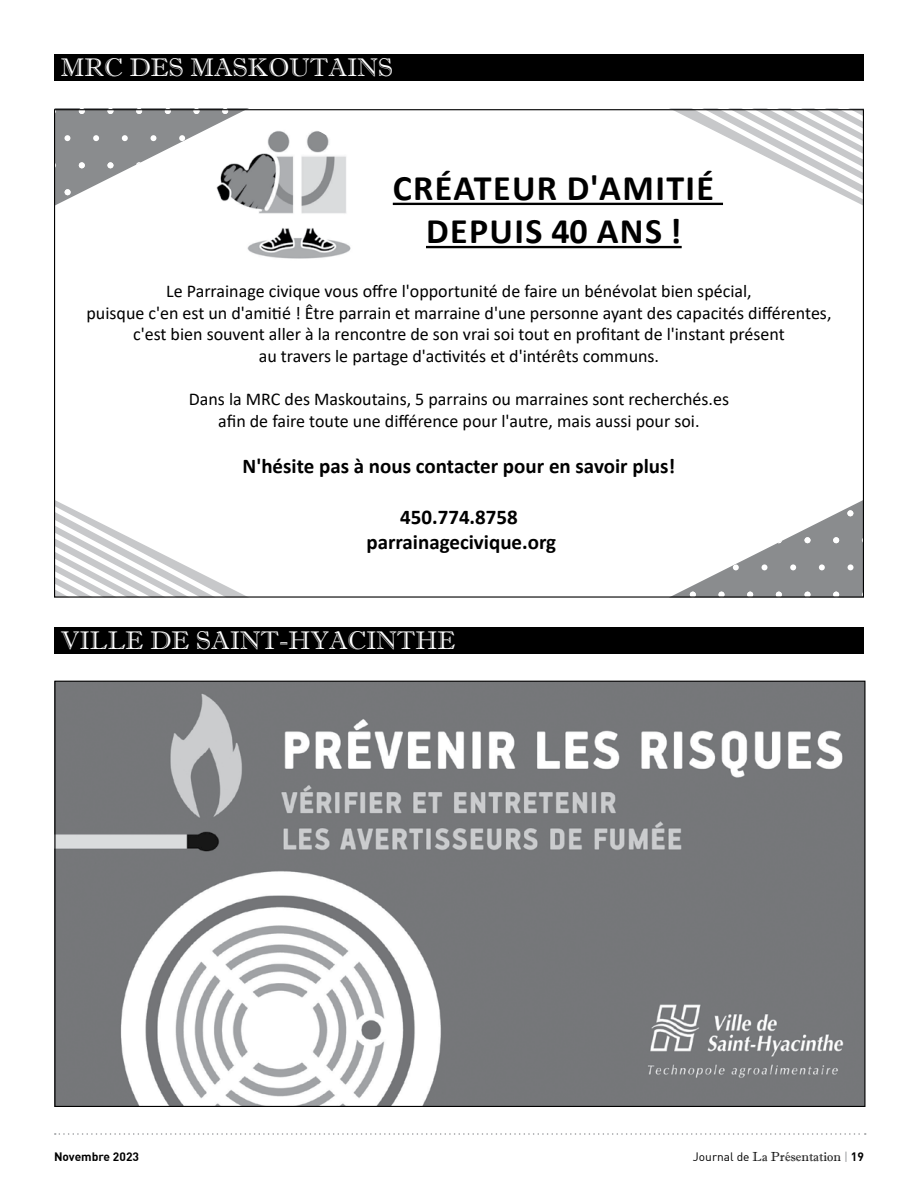
<style>
.page{position:relative;width:918px;height:1188px;background:#fff}
.page>*{position:absolute;margin:0;border:0;box-sizing:border-box;transform-origin:0 0}
.t1{font:700 36px/43.2px "Calibri";letter-spacing:.04em;color:#000;text-align:center}
.t2{font:25.5px "Imprint MT Shadow";color:#fff}
.t3{font:700 21px/25.2px "Calibri";color:#000;text-align:center}
.t4{font:18px/21.6px "Calibri";color:#000;text-align:center}
.t5{font:13.2px "Imprint MT Shadow";color:#000}
.t6{font:700 12px "DIN";color:#000}
.s1{font-family:"DIN";font-size:12px}
.s2{font-family:"DIN";font-size:12px;color:#939598}
.s3{font-family:"DIN";font-weight:700;font-size:12px}
</style>
<div class="page">
<svg style="left:55px;top:1133px;width:811px;height:2px"></svg>
<div style="left:54px;top:54px;width:810px;height:27px;background:#000"></div>
<img style="left:56px;top:683px;width:808px;height:422px">
<div style="left:54px;top:627px;width:810px;height:27px;background:#000"></div>
<svg style="left:672px;top:500px;width:190px;height:96px"></svg>
<svg style="left:56px;top:501px;width:190px;height:95px"></svg>
<svg style="left:54px;top:108px;width:195px;height:97px"></svg>
<svg style="left:669px;top:108px;width:195px;height:98px"></svg>
<img style="left:202px;top:119px;width:149px;height:140px">
<hr style="left:393px;top:203px;width:330px;height:2px;background:#000">
<hr style="left:426px;top:246px;width:256px;height:2px;background:#000">
<h2 class="t2" style="left:61px;top:53px;width:334px">MRC DES MASKOUTAINS</h2>
<h1 class="t1" style="left:393px;top:166px;width:323px">CRÉATEUR D'AMITIÉ<br>DEPUIS 40 ANS !</h1>
<p class="t4" style="left:86px;top:280px;width:747px">Le Parrainage civique vous offre l'opportunité de faire un bénévolat bien spécial,<br>puisque c'en est un d'amitié ! Être parrain et marraine d'une personne ayant des capacités différentes, c'est bien souvent aller à la rencontre de son vrai soi tout en profitant de l'instant présent<br>au travers le partage d'activités et d'intérêts communs.</p>
<p class="t4" style="left:189px;top:388px;width:542px">Dans la MRC des Maskoutains, 5 parrains ou marraines sont recherchés.es afin de faire toute une différence pour l'autre, mais aussi pour soi.</p>
<p class="t3" style="left:243px;top:454px;width:434px">N'hésite pas à nous contacter pour en savoir plus!</p>
<p class="t3" style="left:366px;top:504px;width:191px">450.774.8758 parrainagecivique.org</p>
<h2 class="t2" style="left:61px;top:625px;width:396px">VILLE DE SAINT-HYACINTHE</h2>
<p class="t6" style="left:54px;top:1149px;width:87px">Novembre 2023</p>
<p class="t5" style="left:693px;top:1149px;width:173px"><span class="s1">Journal de</span> La Présentation <span class="s2">|</span> <span class="s3">19</span></p>
</div>
